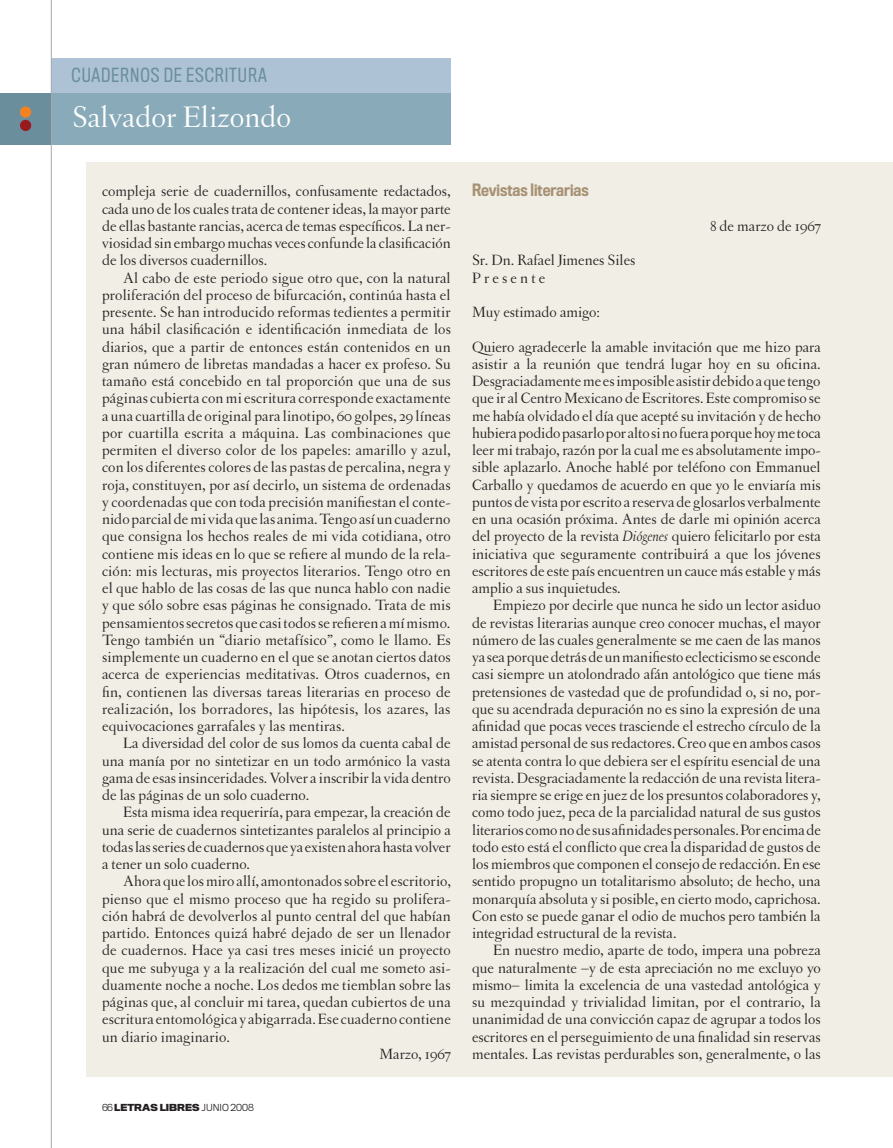
<style>
.page{position:relative;width:893px;height:1148px;background:#fff}
.page>*{position:absolute;margin:0;border:0;box-sizing:border-box;transform-origin:0 0}
.t1{font:31.5px "Letras Oldstyle";color:#fff}
.t2{font:18px "Titling Gothic FB Cond";letter-spacing:.05em;color:#6b8e9d}
.t3{font:15.75px/17.2px "Letras Oldstyle";letter-spacing:.005em;color:#231f20;text-align:justify}
.t4{font:500 15.75px "Titling Gothic FB Cond";color:#a79174}
.t5{font:700 9px "Titling Gothic FB Normal";color:#231f20}
.s1{font-weight:300}
.s2{font-style:italic}
</style>
<div class="page">
<div style="left:51px;top:93px;width:400px;height:52px;background:#88aab9"></div>
<div style="left:51px;top:58px;width:400px;height:35px;background:#adc3d5"></div>
<hr style="left:51px;top:0;width:1px;height:1148px;background:#a8a9ad">
<div style="left:0;top:93px;width:51px;height:52px;background:#6b8e9d"></div>
<div style="left:21px;top:107px;width:10px;height:10px;background:#f58220;border-radius:50%"></div>
<div style="left:20px;top:107px;width:11px;height:10px;border:1px solid #f58220;border-radius:50%"></div>
<div style="left:21px;top:120px;width:10px;height:11px;background:#981a1e;border-radius:50%"></div>
<div style="left:20px;top:120px;width:11px;height:11px;border:1px solid #981a1e;border-radius:50%"></div>
<div style="left:86px;top:162px;width:807px;height:914px;background:#f0eee5"></div>
<p class="t2" style="left:72px;top:64px;width:197px">CUADERNOS DE ESCRITURA</p>
<h1 class="t1" style="left:72px;top:100px;width:221px">Salvador Elizondo</h1>
<p class="t3" style="left:102px;top:183px;width:350px">compleja serie de cuadernillos, confusamente redactados, cada uno de los cuales trata de contener ideas, la mayor parte de ellas bastante rancias, acerca de temas específicos. La ner&shy;viosidad sin embargo muchas veces confunde la clasificación de los diversos cuadernillos.</p>
<p class="t3" style="left:102px;top:269px;width:350px;text-indent:21px">Al cabo de este periodo sigue otro que, con la natural proliferación del proceso de bifurcación, continúa hasta el presente. Se han introducido reformas tedientes a permitir una hábil clasificación e identificación inmediata de los diarios, que a partir de entonces están contenidos en un gran número de libretas mandadas a hacer ex profeso. Su tamaño está concebido en tal proporción que una de sus páginas cubierta con mi escritura corresponde exactamente a una cuartilla de original para linotipo, 60 golpes, 29 líneas por cuartilla escrita a máquina. Las combinaciones que permiten el diverso color de los papeles: amarillo y azul, con los diferentes colores de las pastas de percalina, negra y roja, constituyen, por así decirlo, un sistema de ordenadas y coordenadas que con toda precisión manifiestan el conte&shy;nido parcial de mi vida que las anima. Tengo así un cuaderno que consigna los hechos reales de mi vida cotidiana, otro contiene mis ideas en lo que se refiere al mundo de la rela&shy;ción: mis lecturas, mis proyectos literarios. Tengo otro en el que hablo de las cosas de las que nunca hablo con nadie y que sólo sobre esas páginas he consignado. Trata de mis pensamientos secretos que casi todos se refieren a mí mismo.<br>Tengo también un “diario metafísico”, como le llamo. Es simplemente un cuaderno en el que se anotan ciertos datos acerca de experiencias meditativas. Otros cuadernos, en fin, contienen las diversas tareas literarias en proceso de realización, los borradores, las hipótesis, los azares, las equivocaciones garrafales y las mentiras.</p>
<p class="t3" style="left:102px;top:735px;width:350px;text-indent:21px">La diversidad del color de sus lomos da cuenta cabal de una manía por no sintetizar en un todo armónico la vasta gama de esas insinceridades. Volver a inscribir la vida dentro de las páginas de un solo cuaderno.</p>
<p class="t3" style="left:102px;top:804px;width:350px;text-indent:21px">Esta misma idea requeriría, para empezar, la creación de una serie de cuadernos sintetizantes paralelos al principio a todas las series de cuadernos que ya existen ahora hasta volver a tener un solo cuaderno.</p>
<p class="t3" style="left:123px;top:873px;width:329px">Ahora que los miro allí, amontonados sobre el escritorio,</p>
<p class="t3" style="left:102px;top:890px;width:350px">pienso que el mismo proceso que ha regido su prolifera-</p>
<p class="t3" style="left:102px;top:907px;width:350px">ción habrá de devolverlos al punto central del que habían</p>
<p class="t3" style="left:102px;top:924px;width:350px">partido. Entonces quizá habré dejado de ser un llenador</p>
<p class="t3" style="left:102px;top:942px;width:350px">de cuadernos. Hace ya casi tres meses inicié un proyecto</p>
<p class="t3" style="left:102px;top:959px;width:350px">que me subyuga y a la realización del cual me someto asi-</p>
<p class="t3" style="left:102px;top:976px;width:350px">duamente noche a noche. Los dedos me tiemblan sobre las</p>
<p class="t3" style="left:102px;top:993px;width:350px">páginas que, al concluir mi tarea, quedan cubiertos de una</p>
<p class="t3" style="left:102px;top:1011px;width:350px">escritura entomológica y abigarrada. Ese cuaderno contiene</p>
<p class="t3" style="left:102px;top:1028px;width:129px">un diario imaginario.</p>
<p class="t3" style="left:380px;top:1045px;width:73px">Marzo, 1967</p>
<p class="t5" style="left:102px;top:1101px;width:153px"><span class="s1">66</span> LETRAS LIBRES <span class="s1">JUNIO 2008</span></p>
<p class="t4" style="left:472px;top:181px;width:118px">Revistas literarias</p>
<p class="t3" style="left:710px;top:217px;width:112px">8 de marzo de 1967</p>
<p class="t3" style="left:472px;top:252px;width:165px">Sr. Dn. Rafael Jimenes Siles<br>P r e s e n t e</p>
<p class="t3" style="left:472px;top:295px;width:350px;line-height:34.5px">Muy estimado amigo:<br>Quiero agradecerle la amable invitación que me hizo para</p>
<p class="t3" style="left:472px;top:355px;width:350px">asistir a la reunión que tendrá lugar hoy en su oficina.<br>Desgraciadamente me es imposible asistir debido a que tengo que ir al Centro Mexicano de Escritores. Este compromiso se me había olvidado el día que acepté su invitación y de hecho hubiera podido pasarlo por alto si no fuera porque hoy me toca leer mi trabajo, razón por la cual me es absolutamente impo&shy;sible aplazarlo. Anoche hablé por teléfono con Emmanuel Carballo y quedamos de acuerdo en que yo le enviaría mis puntos de vista por escrito a reserva de glosarlos verbalmente en una ocasión próxima. Antes de darle mi opinión acerca del proyecto de la revista <span class="s2">Diógenes</span> quiero felicitarlo por esta iniciativa que seguramente contribuirá a que los jóvenes escritores de este país encuentren un cauce más estable y más amplio a sus inquietudes.</p>
<p class="t3" style="left:472px;top:597px;width:350px;text-indent:21px">Empiezo por decirle que nunca he sido un lector asiduo de revistas literarias aunque creo conocer muchas, el mayor número de las cuales generalmente se me caen de las manos ya sea porque detrás de un manifiesto eclecticismo se esconde casi siempre un atolondrado afán antológico que tiene más pretensiones de vastedad que de profundidad o, si no, por&shy;que su acendrada depuración no es sino la expresión de una afinidad que pocas veces trasciende el estrecho círculo de la amistad personal de sus redactores. Creo que en ambos casos se atenta contra lo que debiera ser el espíritu esencial de una revista. Desgraciadamente la redacción de una revista litera&shy;ria siempre se erige en juez de los presuntos colaboradores y, como todo juez, peca de la parcialidad natural de sus gustos literarios como no de sus afinidades personales. Por encima de todo esto está el conflicto que crea la disparidad de gustos de los miembros que componen el consejo de redacción. En ese sentido propugno un totalitarismo absoluto; de hecho, una monarquía absoluta y si posible, en cierto modo, caprichosa.<br>Con esto se puede ganar el odio de muchos pero también la integridad estructural de la revista.</p>
<p class="t3" style="left:472px;top:942px;width:350px;text-indent:21px">En nuestro medio, aparte de todo, impera una pobreza que naturalmente –y de esta apreciación no me excluyo yo mismo– limita la excelencia de una vastedad antológica y su mezquindad y trivialidad limitan, por el contrario, la unanimidad de una convicción capaz de agrupar a todos los escritores en el perseguimiento de una finalidad sin reservas mentales. Las revistas perdurables son, generalmente, o las</p>
</div>
